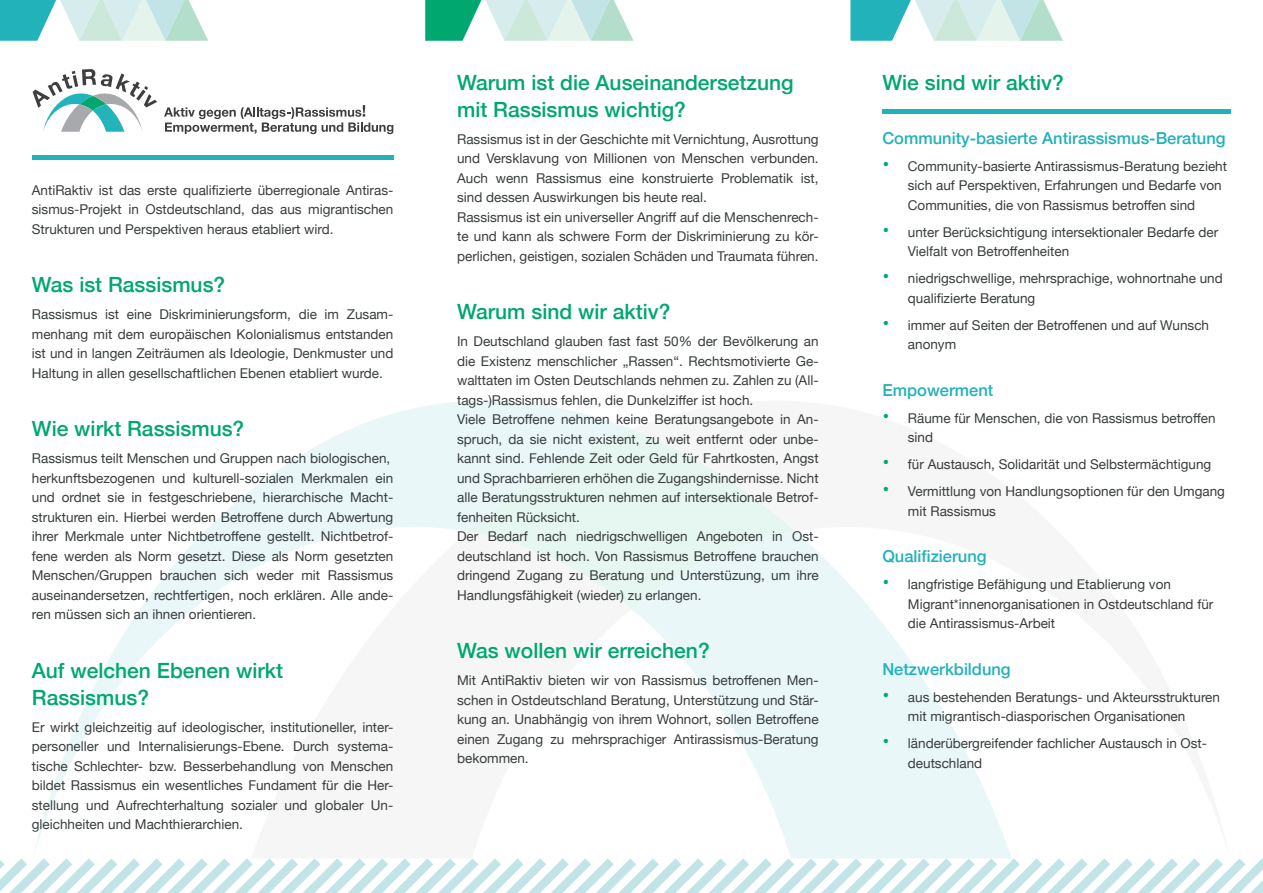
<style>
.page{position:relative;width:1263px;height:893px;background:#fff}
.page>*{position:absolute;margin:0;border:0;box-sizing:border-box;transform-origin:0 0}
.t1{font:500 21px/27px "Helvetica Neue";color:#00a76f}
.t2{font:500 16.5px "Helvetica Neue";color:#21b2ba}
.t3{font:13.5px/19.5px "Helvetica Neue";color:#393d3d}
.s1{font-size:19.5px;color:#00a76f}
</style>
<div class="page">
<svg style="left:631px;top:429px;width:164px;height:102px;fill:#e6f6f0"></svg>
<svg style="left:35px;top:400px;width:596px;height:449px"></svg>
<svg style="left:631px;top:531px;width:377px;height:318px;fill:#e9f7f8"></svg>
<svg style="left:0;top:849px;width:1263px;height:44px"></svg>
<svg style="left:0;top:0;width:208px;height:41px"></svg>
<svg style="left:425px;top:0;width:209px;height:41px"></svg>
<svg style="left:850px;top:0;width:213px;height:41px;background:#acdfdd"></svg>
<svg style="left:33px;top:69px;width:124px;height:63px"></svg>
<svg style="left:164px;top:105px;width:229px;height:29px"></svg>
<hr style="left:32px;top:155px;width:361px;height:4px;background:#21b2ba">
<div style="left:882px;top:109px;width:349px;height:5px;background:#21b2ba"></div>
<p class="t3" style="left:32px;top:181px;width:363px;text-align:justify">AntiRaktiv ist das erste qualifizierte überregionale Antiras&shy;sismus-Projekt in Ostdeutschland, das aus migrantischen Strukturen und Perspektiven heraus etabliert wird.</p>
<h1 class="t1" style="left:32px;top:270px;width:195px">Was ist Rassismus?</h1>
<p class="t3" style="left:32px;top:306px;width:363px;text-align:justify">Rassismus ist eine Diskriminierungsform, die im Zusam&shy;menhang mit dem europäischen Kolonialismus entstanden ist und in langen Zeiträumen als Ideologie, Denkmuster und Haltung in allen gesellschaftlichen Ebenen etabliert wurde.</p>
<h1 class="t1" style="left:32px;top:414px;width:214px">Wie wirkt Rassismus?</h1>
<p class="t3" style="left:32px;top:450px;width:363px">Rassismus teilt Menschen und Gruppen nach biologischen, herkunftsbezogenen und kulturell-sozialen Merkmalen ein und ordnet sie in festgeschriebene, hierarchische Macht&shy;strukturen ein. Hierbei werden Betroffene durch Abwertung ihrer Merkmale unter Nichtbetroffene gestellt. Nichtbetrof&shy;fene werden als Norm gesetzt. Diese als Norm gesetzten Menschen/Gruppen brauchen sich weder mit Rassismus auseinandersetzen, rechtfertigen, noch erklären. Alle ande&shy;ren müssen sich an ihnen orientieren.</p>
<h1 class="t1" style="left:32px;top:655px;width:253px">Auf welchen Ebenen wirkt<br>Rassismus?</h1>
<p class="t3" style="left:32px;top:718px;width:363px;text-align:justify">Er wirkt gleichzeitig auf ideologischer, institutioneller, inter&shy;personeller und Internalisierungs-Ebene. Durch systema&shy;tische Schlechter- bzw. Besserbehandlung von Menschen bildet Rassismus ein wesentliches Fundament für die Her&shy;stellung und Aufrechterhaltung sozialer und globaler Un&shy;gleichheiten und Machthierarchien.</p>
<h1 class="t1" style="left:457px;top:67px;width:338px">Warum ist die Auseinandersetzung mit Rassismus wichtig?</h1>
<p class="t3" style="left:457px;top:130px;width:363px">Rassismus ist in der Geschichte mit Vernichtung, Ausrottung und Versklavung von Millionen von Menschen verbunden.<br>Auch wenn Rassismus eine konstruierte Problematik ist, sind dessen Auswirkungen bis heute real.<br>Rassismus ist ein universeller Angriff auf die Menschenrech&shy;te und kann als schwere Form der Diskriminierung zu kör&shy;perlichen, geistigen, sozialen Schäden und Traumata führen.</p>
<h1 class="t1" style="left:457px;top:296px;width:215px">Warum sind wir aktiv?</h1>
<p class="t3" style="left:457px;top:332px;width:363px">In Deutschland glauben fast fast 50% der Bevölkerung an die Existenz menschlicher „Rassen“. Rechtsmotivierte Ge&shy;walttaten im Osten Deutschlands nehmen zu. Zahlen zu (All&shy;tags-)Rassismus fehlen, die Dunkelziffer ist hoch.<br>Viele Betroffene nehmen keine Beratungsangebote in An&shy;spruch, da sie nicht existent, zu weit entfernt oder unbe&shy;kannt sind. Fehlende Zeit oder Geld für Fahrtkosten, Angst und Sprachbarrieren erhöhen die Zugangshindernisse. Nicht alle Beratungsstrukturen nehmen auf intersektionale Betrof&shy;fenheiten Rücksicht.<br>Der Bedarf nach niedrigschwelligen Angeboten in Ost&shy;deutschland ist hoch. Von Rassismus Betroffene brauchen dringend Zugang zu Beratung und Unterstüzung, um ihre Handlungsfähigkeit (wieder) zu erlangen.</p>
<h1 class="t1" style="left:457px;top:635px;width:254px">Was wollen wir erreichen?</h1>
<p class="t3" style="left:457px;top:671px;width:363px;text-align:justify">Mit AntiRaktiv bieten wir von Rassismus betroffenen Men&shy;schen in Ostdeutschland Beratung, Unterstützung und Stär&shy;kung an. Unabhängig von ihrem Wohnort, sollen Betroffene einen Zugang zu mehrsprachiger Antirassismus-Beratung bekommen.</p>
<h1 class="t1" style="left:882px;top:67px;width:183px">Wie sind wir aktiv?</h1>
<p class="t2" style="left:882px;top:124px;width:345px">Community-basierte Antirassismus-Beratung</p>
<p class="t3" style="left:908px;top:157px;width:321px;text-indent:-26px"><span class="s1">•</span> Community-basierte Antirassismus-Beratung bezieht sich auf Perspektiven, Erfahrungen und Bedarfe von<br>Communities, die von Rassismus betroffen sind</p>
<p class="t3" style="left:908px;top:223px;width:312px;text-indent:-26px"><span class="s1">•</span> unter Berücksichtigung intersektionaler Bedarfe der<br>Vielfalt von Betroffenheiten</p>
<p class="t3" style="left:908px;top:269px;width:316px;text-indent:-26px"><span class="s1">•</span> niedrigschwellige, mehrsprachige, wohnortnahe und qualifizierte Beratung</p>
<p class="t3" style="left:908px;top:316px;width:303px;text-indent:-26px"><span class="s1">•</span> immer auf Seiten der Betroffenen und auf Wunsch anonym</p>
<p class="t2" style="left:882px;top:376px;width:112px">Empowerment</p>
<p class="t3" style="left:908px;top:409px;width:309px;text-indent:-26px"><span class="s1">•</span> Räume für Menschen, die von Rassismus betroffen sind</p>
<p class="t3" style="left:882px;top:455px;width:330px"><span class="s1">•</span> für Austausch, Solidarität und Selbstermächtigung</p>
<p class="t3" style="left:908px;top:482px;width:319px;text-indent:-26px"><span class="s1">•</span> Vermittlung von Handlungsoptionen für den Umgang mit Rassismus</p>
<p class="t2" style="left:882px;top:543px;width:106px">Qualifizierung</p>
<p class="t3" style="left:908px;top:575px;width:307px;text-indent:-26px"><span class="s1">•</span> langfristige Befähigung und Etablierung von<br>Migrant*innenorganisationen in Ostdeutschland für die Antirassismus-Arbeit</p>
<p class="t2" style="left:882px;top:655px;width:130px">Netzwerkbildung</p>
<p class="t3" style="left:908px;top:688px;width:314px;text-indent:-26px"><span class="s1">•</span> aus bestehenden Beratungs- und Akteursstrukturen mit migrantisch-diasporischen Organisationen</p>
<p class="t3" style="left:908px;top:734px;width:301px;text-indent:-26px"><span class="s1">•</span> länderübergreifender fachlicher Austausch in Ost&shy;deutschland</p>
</div>
